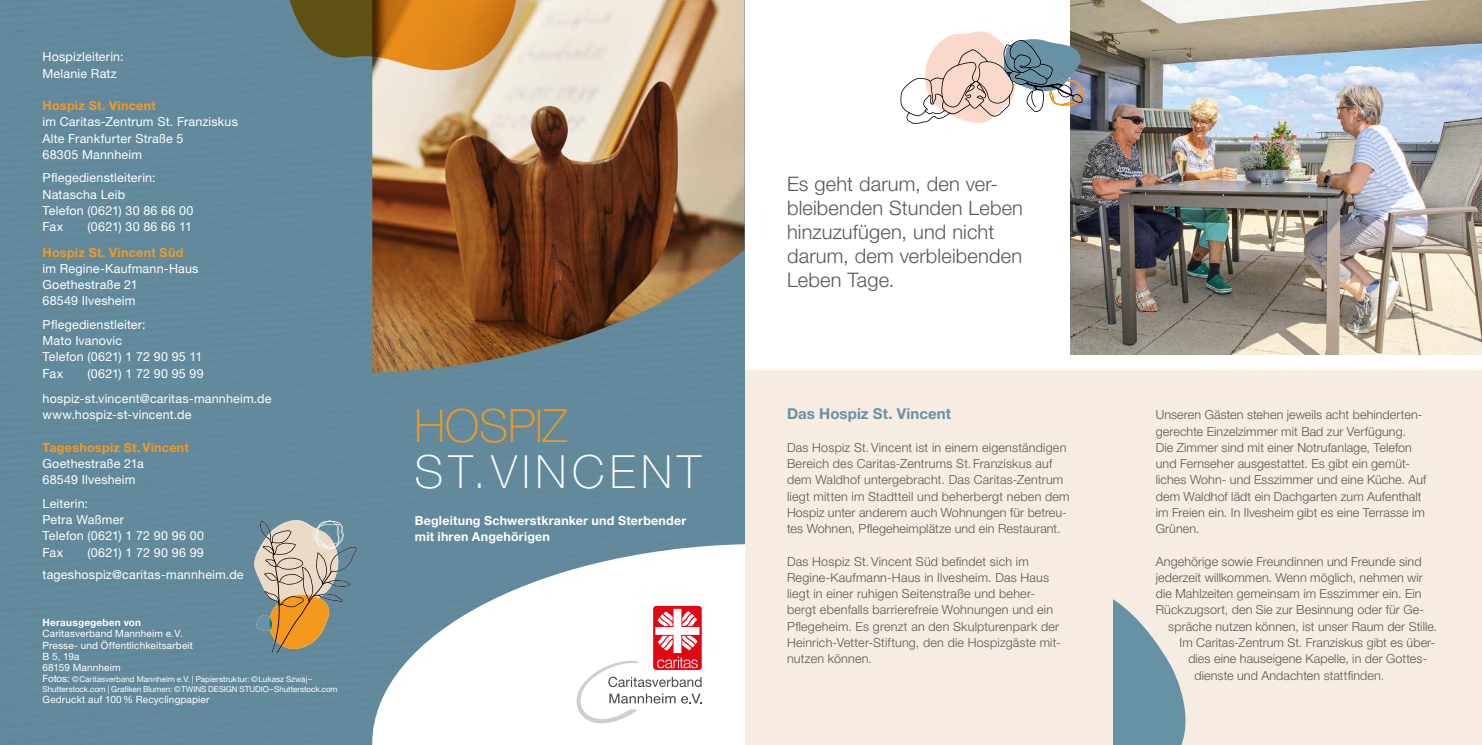
<style>
.page{position:relative;width:1482px;height:745px;background:#fff}
.page>*{position:absolute;margin:0;border:0;box-sizing:border-box;transform-origin:0 0}
.t1{font:100 45.75px "Helvetica Neue LT Std";letter-spacing:.12em;color:#fff}
.t2{font:100 45.75px "Helvetica Neue LT Std";color:#f5991e}
.t3{font:300 20px/24px "Helvetica Neue LT Std";letter-spacing:.01em;color:#575756}
.t4{font:700 15px "Helvetica Neue LT Std";letter-spacing:.005em;color:#6791a4}
.t5{font:300 12.5px/16.2px "Helvetica Neue LT Std";letter-spacing:.01em;color:#575756}
.t6{font:12.5px/16.2px "Helvetica Neue LT Std";letter-spacing:.015em;color:#fff}
.t7{font:700 12.5px/16.2px "Helvetica Neue LT Std";letter-spacing:.015em;color:#fff}
.t8{font:700 12.5px "Helvetica Neue LT Std";letter-spacing:.025em;color:#f5991e}
.t9{font:10px/11.2px "Helvetica Neue LT Std";letter-spacing:.015em;color:#fff}
.t10{font:700 10px "Helvetica Neue LT Std";letter-spacing:.025em;color:#fff}
.t11{font:8.12px/9.8px "Helvetica Neue LT Std";letter-spacing:-.005em;color:#fff}
.s1{font-size:10px}
</style>
<div class="page">
<div style="left:744px;top:370px;width:737px;height:374px;background:#f6ece1"></div>
<img style="left:1070px;top:0;width:411px;height:354px">
<div style="left:0;top:0;width:744px;height:744px;background:#628a9c"></div>
<svg style="left:372px;top:543px;width:372px;height:201px"></svg>
<img style="left:372px;top:0;width:372px;height:372px">
<svg style="left:572px;top:605px;width:130px;height:122px"></svg>
<svg style="left:900px;top:31px;width:182px;height:93px"></svg>
<svg style="left:282px;top:0;width:237px;height:71px;background:#a67d3a"></svg>
<svg style="left:254px;top:519px;width:102px;height:134px;background:#a7a28d"></svg>
<svg style="left:1113px;top:599px;width:73px;height:145px"></svg>
<p class="t6" style="left:43px;top:49px;width:83px">Hospizleiterin:<br>Melanie Ratz</p>
<p class="t8" style="left:43px;top:98px;width:115px">Hospiz St. Vincent</p>
<p class="t6" style="left:43px;top:114px;width:197px">im Caritas-Zentrum St. Franziskus<br>Alte Frankfurter Straße 5<br>68305 Mannheim</p>
<p class="t6" style="left:43px;top:169px;width:152px">Pflegedienstleiterin:<br>Natascha Leib<br>Telefon (0621) 30 86 66 00<br>Fax</p>
<p class="t6" style="left:88px;top:218px;width:106px">(0621) 30 86 66 11</p>
<p class="t8" style="left:43px;top:244px;width:142px">Hospiz St. Vincent Süd</p>
<p class="t6" style="left:43px;top:260px;width:157px">im Regine-Kaufmann-Haus<br>Goethestraße 21<br>68549 Ilvesheim</p>
<p class="t6" style="left:43px;top:316px;width:161px">Pflegedienstleiter:<br>Mato Ivanovic<br>Telefon (0621) 1 72 90 95 11<br>Fax</p>
<p class="t6" style="left:43px;top:360px;width:230px;line-height:25.4px;text-indent:45px">(0621) 1 72 90 95 99 hospiz-st.vincent@caritas-mannheim.de</p>
<p class="t6" style="left:43px;top:406px;width:151px">www.hospiz-st-vincent.de</p>
<p class="t8" style="left:43px;top:439px;width:148px">Tageshospiz St.Vincent</p>
<p class="t6" style="left:43px;top:455px;width:103px">Goethestraße 21a<br>68549 Ilvesheim</p>
<p class="t6" style="left:43px;top:494px;width:163px">Leiterin:<br>Petra Waßmer<br>Telefon (0621) 1 72 90 96 00<br>Fax</p>
<p class="t6" style="left:43px;top:540px;width:202px;line-height:22.1px;text-align:center">(0621) 1 72 90 96 99 tageshospiz@caritas-mannheim.de</p>
<p class="t10" style="left:43px;top:615px;width:100px">Herausgegeben von</p>
<p class="t9" style="left:43px;top:627px;width:152px">Caritasverband Mannheim e.V.<br>Presse- und Öffentlichkeitsarbeit<br>B 5, 19a<br>68159 Mannheim</p>
<p class="t11" style="left:43px;top:674px;width:296px"><span class="s1">Fotos:</span> ©Caritasverband Mannheim e.V. | Papierstruktur: ©Lukasz Szwaj–<br>Shutterstock.com | Grafiken Blumen: ©TWINS DESIGN STUDIO–Shutterstock.com</p>
<p class="t9" style="left:43px;top:693px;width:168px">Gedruckt auf 100% Recyclingpapier</p>
<h1 class="t2" style="left:414px;top:400px;width:154px">HOSPIZ</h1>
<h1 class="t1" style="left:414px;top:445px;width:288px">ST.VINCENT</h1>
<p class="t7" style="left:415px;top:511px;width:273px">Begleitung Schwerstkranker und Sterbender mit ihren Angehörigen</p>
<h2 class="t3" style="left:787px;top:172px;width:237px">Es geht darum, den ver&shy;bleibenden Stunden Leben hinzuzufügen, und nicht darum, dem verbleibenden<br>Leben Tage.</h2>
<p class="t4" style="left:787px;top:404px;width:165px">Das Hospiz St. Vincent</p>
<p class="t5" style="left:787px;top:438px;width:284px">Das Hospiz St.Vincent ist in einem eigenständigen Bereich des Caritas-Zentrums St. Franziskus auf dem Waldhof untergebracht. Das Caritas-Zentrum liegt mitten im Stadtteil und beherbergt neben dem Hospiz unter anderem auch Wohnungen für betreu&shy;tes Wohnen, Pflegeheimplätze und ein Restaurant.</p>
<p class="t5" style="left:787px;top:552px;width:275px">Das Hospiz St.Vincent Süd befindet sich im Regine-Kaufmann-Haus in Ilvesheim. Das Haus liegt in einer ruhigen Seitenstraße und beher&shy;bergt ebenfalls barrierefreie Wohnungen und ein Pflegeheim. Es grenzt an den Skulpturenpark der Heinrich-Vetter-Stiftung, den die Hospizgäste mit&shy;nutzen können.</p>
<p class="t5" style="left:1155px;top:406px;width:272px">Unseren Gästen stehen jeweils acht behinderten&shy;gerechte Einzelzimmer mit Bad zur Verfügung.<br>Die Zimmer sind mit einer Notrufanlage, Telefon und Fernseher ausgestattet. Es gibt ein gemüt&shy;liches Wohn- und Esszimmer und eine Küche. Auf dem Waldhof lädt ein Dachgarten zum Aufenthalt im Freien ein. In Ilvesheim gibt es eine Terrasse im Grünen.</p>
<p class="t5" style="left:1155px;top:552px;width:267px">Angehörige sowie Freundinnen und Freunde sind</p>
<p class="t5" style="left:1155px;top:568px;width:268px">jederzeit willkommen. Wenn möglich, nehmen wir</p>
<p class="t5" style="left:1155px;top:585px;width:267px">die Mahlzeiten gemeinsam im Esszimmer ein. Ein</p>
<p class="t5" style="left:1155px;top:601px;width:270px">Rückzugsort, den Sie zur Besinnung oder für Ge-</p>
<p class="t5" style="left:1168px;top:617px;width:270px">spräche nutzen können, ist unser Raum der Stille.</p>
<p class="t5" style="left:1179px;top:633px;width:257px">Im Caritas-Zentrum St. Franziskus gibt es über-</p>
<p class="t5" style="left:1188px;top:650px;width:240px">dies eine hauseigene Kapelle, in der Gottes-</p>
<p class="t5" style="left:1194px;top:666px;width:191px">dienste und Andachten stattfinden.</p>
</div>
